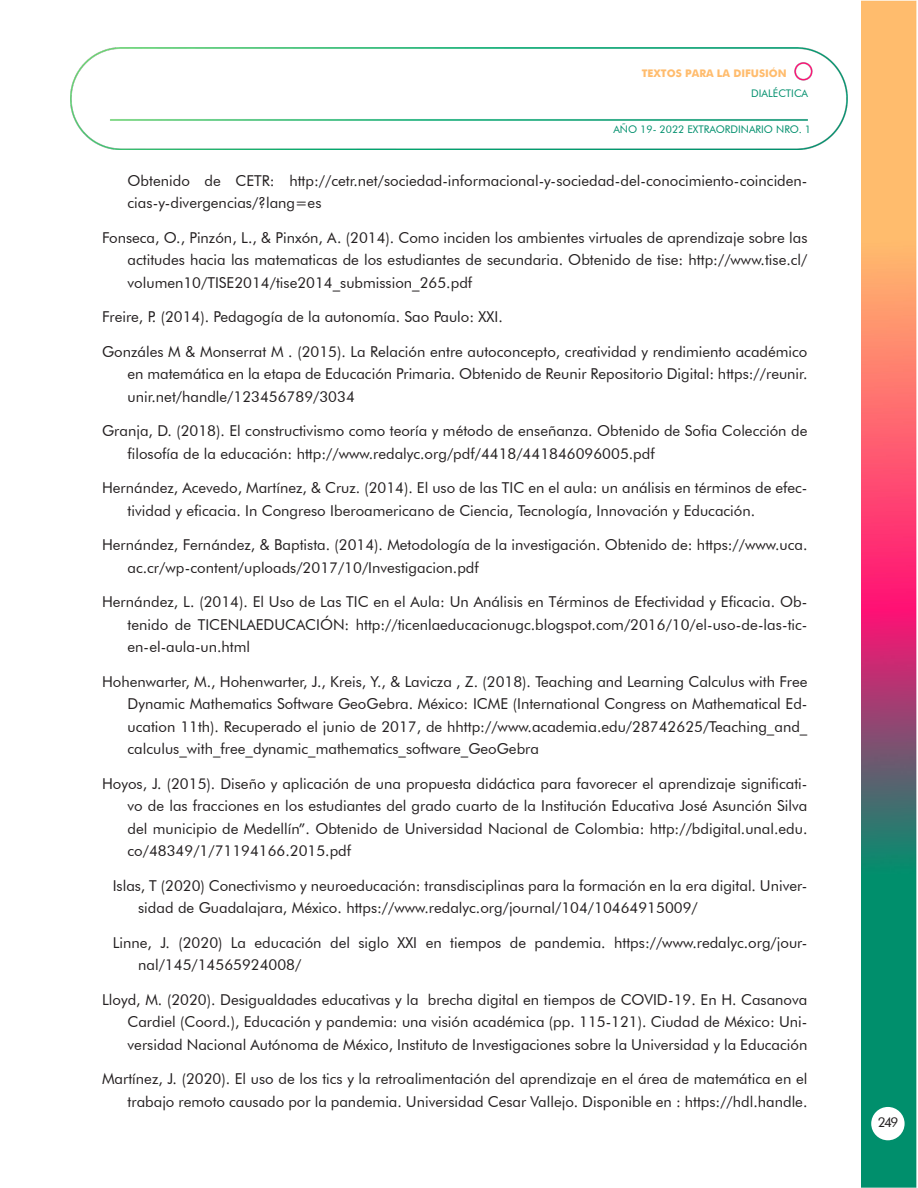
<style>
.page{position:relative;width:918px;height:1188px;background:#fff}
.page>*{position:absolute;margin:0;border:0;box-sizing:border-box;transform-origin:0 0}
.t1{font:15px/22.5px "Futura BT";color:#231f20}
.t2{font:13.5px "Futura BT";color:#231f20}
.t3{font:10.5px "Futura BT";color:#008f6d}
.t4{font:700 10.5px "Futura";color:#ffbc6d}
</style>
<div class="page">
<img style="left:861px;top:0;width:56px;height:1188px">
<img style="left:71px;top:48px;width:776px;height:102px">
<div style="left:871px;top:1107px;width:34px;height:33px;background:#fff;border-radius:50%"></div>
<p class="t4" style="left:642px;top:66px;width:147px">TEXTOS PARA LA DIFUSIÓN</p>
<p class="t3" style="left:751px;top:87px;width:58px">DIALÉCTICA</p>
<p class="t3" style="left:613px;top:123px;width:199px">AÑO 19- 2022 EXTRAORDINARIO NRO. 1</p>
<p class="t1" style="left:128px;top:169px;width:681px">Obtenido de CETR: http://cetr.net/sociedad-informacional-y-sociedad-del-conocimiento-coinciden&shy;cias-y-divergencias/?lang=es</p>
<p class="t1" style="left:128px;top:226px;width:681px;text-align:justify;text-indent:-26px">Fonseca, O., Pinzón, L., &amp; Pinxón, A. (2014). Como inciden los ambientes virtuales de aprendizaje sobre las actitudes hacia las matematicas de los estudiantes de secundaria. Obtenido de tise: http://www.tise.cl/ volumen10/TISE2014/tise2014_submission_265.pdf</p>
<p class="t1" style="left:102px;top:306px;width:402px">Freire, P. (2014). Pedagogía de la autonomía. Sao Paulo: XXI.</p>
<p class="t1" style="left:128px;top:340px;width:681px;text-align:justify;text-indent:-26px">Gonzáles M &amp; Monserrat M . (2015). La Relación entre autoconcepto, creatividad y rendimiento académico en matemática en la etapa de Educación Primaria. Obtenido de Reunir Repositorio Digital: https://reunir. unir.net/handle/123456789/3034</p>
<p class="t1" style="left:128px;top:420px;width:681px;text-indent:-26px">Granja, D. (2018). El constructivismo como teoría y método de enseñanza. Obtenido de Sofia Colección de filosofía de la educación: http://www.redalyc.org/pdf/4418/441846096005.pdf</p>
<p class="t1" style="left:128px;top:477px;width:681px;text-indent:-26px">Hernández, Acevedo, Martínez, &amp; Cruz. (2014). El uso de las TIC en el aula: un análisis en términos de efec&shy;tividad y eficacia. In Congreso Iberoamericano de Ciencia, Tecnología, Innovación y Educación.</p>
<p class="t1" style="left:128px;top:534px;width:681px;text-indent:-26px">Hernández, Fernández, &amp; Baptista. (2014). Metodología de la investigación. Obtenido de: https://www.uca. ac.cr/wp-content/uploads/2017/10/Investigacion.pdf</p>
<p class="t1" style="left:128px;top:591px;width:681px;text-align:justify;text-indent:-26px">Hernández, L. (2014). El Uso de Las TIC en el Aula: Un Análisis en Términos de Efectividad y Eficacia. Ob&shy;tenido de TICENLAEDUCACIÓN: http://ticenlaeducacionugc.blogspot.com/2016/10/el-uso-de-las-tic&shy;en-el-aula-un.html</p>
<p class="t1" style="left:128px;top:670px;width:681px;text-align:justify;text-indent:-26px">Hohenwarter, M., Hohenwarter, J., Kreis, Y., &amp; Lavicza , Z. (2018). Teaching and Learning Calculus with Free Dynamic Mathematics Software GeoGebra. México: ICME (International Congress on Mathematical Ed&shy;ucation 11th). Recuperado el junio de 2017, de hhttp://www.academia.edu/28742625/Teaching_and_ calculus_with_free_dynamic_mathematics_software_GeoGebra</p>
<p class="t1" style="left:128px;top:772px;width:681px;text-align:justify;text-indent:-26px">Hoyos, J. (2015). Diseño y aplicación de una propuesta didáctica para favorecer el aprendizaje significati&shy;vo de las fracciones en los estudiantes del grado cuarto de la Institución Educativa José Asunción Silva del municipio de Medellín”. Obtenido de Universidad Nacional de Colombia: http://bdigital.unal.edu. co/48349/1/71194166.2015.pdf</p>
<p class="t1" style="left:138px;top:874px;width:671px;text-indent:-26px">Islas, T (2020) Conectivismo y neuroeducación: transdisciplinas para la formación en la era digital. Univer&shy;sidad de Guadalajara, México. https://www.redalyc.org/journal/104/10464915009/</p>
<p class="t1" style="left:138px;top:931px;width:671px;text-indent:-26px">Linne, J. (2020) La educación del siglo XXI en tiempos de pandemia. https://www.redalyc.org/jour&shy;nal/145/14565924008/</p>
<p class="t1" style="left:128px;top:988px;width:681px;text-align:justify;text-indent:-26px">Lloyd, M. (2020). Desigualdades educativas y la brecha digital en tiempos de COVID-19. En H. Casanova Cardiel (Coord.), Educación y pandemia: una visión académica (pp. 115-121). Ciudad de México: Uni&shy;versidad Nacional Autónoma de México, Instituto de Investigaciones sobre la Universidad y la Educación</p>
<p class="t1" style="left:102px;top:1068px;width:707px;text-align:right">Martínez, J. (2020). El uso de los tics y la retroalimentación del aprendizaje en el área de matemática en el trabajo remoto causado por la pandemia. Universidad Cesar Vallejo. Disponible en : https://hdl.handle.</p>
<p class="t2" style="left:878px;top:1114px;width:22px">249</p>
</div>
